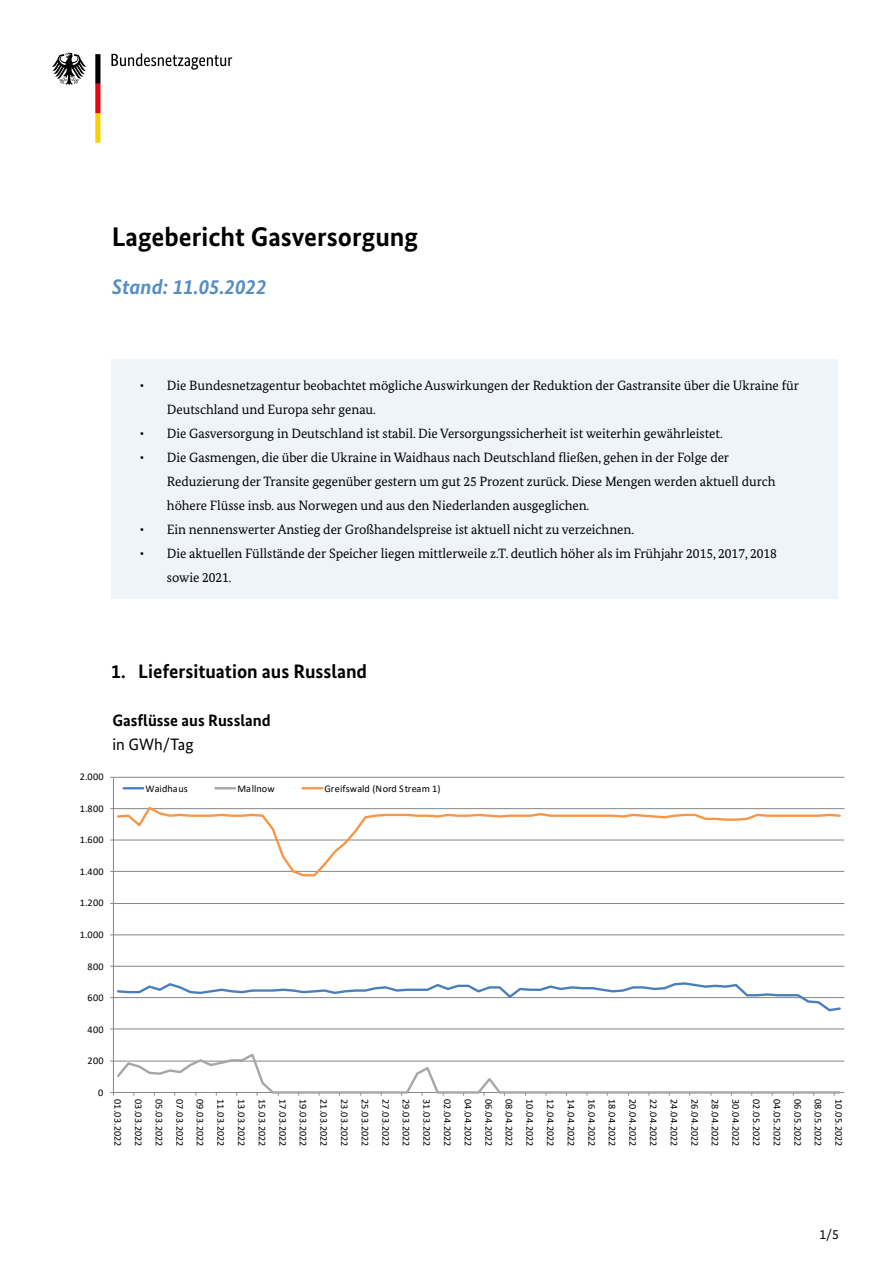
<style>
.page{position:relative;width:893px;height:1263px;background:#fff}
.page>*{position:absolute;margin:0;border:0;box-sizing:border-box;transform-origin:0 0}
.t1{font:700 27px "Bundes Sans";color:#000}
.t2{font:italic 700 21px "Bundes Sans";color:#578ec2}
.t3{font:700 19.5px "Bundes Sans";color:#000}
.t4{font:700 16.5px "Bundes Sans";color:#000}
.t5{font:16.5px "Bundes Sans";color:#000}
.t6{font:13.5px/24px "Bundes Serif";letter-spacing:-.005em;color:#000}
.t7{font:13.5px "Bundes Sans";color:#000}
.t8{font:10.2px "Calibri";letter-spacing:.03em;color:#000}
.t9{font:10.2px "Calibri";letter-spacing:.005em;color:#000}
</style>
<div class="page">
<div style="left:112px;top:359px;width:726px;height:239px;background:#eff3fa"></div>
<svg style="left:111px;top:53px;width:121px;height:17px"></svg>
<svg style="left:52px;top:53px;width:34px;height:32px"></svg>
<svg style="left:95px;top:54px;width:5px;height:89px"></svg>
<hr style="left:113px;top:1061px;width:731px;height:1px;background:#868686">
<hr style="left:113px;top:1028px;width:731px;height:1px;background:#868686">
<hr style="left:113px;top:997px;width:731px;height:1px;background:#868686">
<hr style="left:113px;top:966px;width:731px;height:1px;background:#868686">
<hr style="left:113px;top:934px;width:731px;height:1px;background:#868686">
<hr style="left:113px;top:903px;width:731px;height:1px;background:#868686">
<hr style="left:113px;top:871px;width:731px;height:1px;background:#868686">
<hr style="left:113px;top:840px;width:731px;height:1px;background:#868686">
<hr style="left:113px;top:808px;width:731px;height:1px;background:#868686">
<hr style="left:113px;top:777px;width:731px;height:1px;background:#868686">
<hr style="left:113px;top:777px;width:1px;height:315px;background:#868686">
<hr style="left:113px;top:1092px;width:731px;height:1px;background:#868686">
<svg style="left:110px;top:982px;width:732px;height:30px"></svg>
<svg style="left:110px;top:1053px;width:732px;height:42px"></svg>
<svg style="left:116px;top:806px;width:726px;height:71px"></svg>
<svg style="left:124px;top:787px;width:19px;height:2px"></svg>
<hr style="left:215px;top:787px;width:20px;height:2px;background:#a6a6a6">
<svg style="left:303px;top:787px;width:19px;height:2px"></svg>
<p class="t1" style="left:112px;top:220px;width:308px">Lagebericht Gasversorgung</p>
<p class="t2" style="left:112px;top:274px;width:156px">Stand: 11.05.2022</p>
<p class="t6" style="left:167px;top:373px;width:633px;text-indent:-27px">• Die Bundesnetzagentur beobachtet mögliche Auswirkungen der Reduktion der Gastransite über die Ukraine für<br>Deutschland und Europa sehr genau.</p>
<p class="t6" style="left:140px;top:421px;width:584px">• Die Gasversorgung in Deutschland ist stabil. Die Versorgungssicherheit ist weiterhin gewährleistet.</p>
<p class="t6" style="left:167px;top:445px;width:610px;text-indent:-27px">• Die Gasmengen, die über die Ukraine in Waidhaus nach Deutschland fließen, gehen in der Folge der<br>Reduzierung der Transite gegenüber gestern um gut 25 Prozent zurück. Diese Mengen werden aktuell durch höhere Flüsse insb. aus Norwegen und aus den Niederlanden ausgeglichen.</p>
<p class="t6" style="left:140px;top:517px;width:496px">• Ein nennenswerter Anstieg der Großhandelspreise ist aktuell nicht zu verzeichnen.</p>
<p class="t6" style="left:167px;top:541px;width:612px;text-indent:-27px">• Die aktuellen Füllstände der Speicher liegen mittlerweile z.T. deutlich höher als im Frühjahr 2015, 2017, 2018 sowie 2021.</p>
<p class="t8" style="left:80px;top:770px;width:26px">2.000</p>
<p class="t8" style="left:80px;top:801px;width:26px">1.800</p>
<p class="t3" style="left:111px;top:659px;width:257px">1. Liefersituation aus Russland</p>
<p class="t4" style="left:112px;top:710px;width:160px">Gasflüsse aus Russland</p>
<p class="t5" style="left:112px;top:734px;width:83px">in GWh/Tag</p>
<p class="t8" style="left:146px;top:781px;width:44px">Waidhaus</p>
<p class="t9" style="left:238px;top:781px;width:39px">Mallnow</p>
<p class="t9" style="left:325px;top:781px;width:118px">Greifswald (Nord Stream 1)</p>
<p class="t8" style="left:80px;top:833px;width:26px">1.600</p>
<p class="t8" style="left:80px;top:864px;width:26px">1.400</p>
<p class="t8" style="left:80px;top:896px;width:26px">1.200</p>
<p class="t8" style="left:80px;top:927px;width:26px">1.000</p>
<p class="t8" style="left:88px;top:959px;width:18px">800</p>
<p class="t8" style="left:88px;top:990px;width:18px">600</p>
<p class="t8" style="left:88px;top:1022px;width:18px">400</p>
<p class="t8" style="left:88px;top:1053px;width:18px">200</p>
<p class="t8" style="left:98px;top:1085px;width:7px">0</p>
<p class="t8" style="left:125px;top:1099px;width:49px;rotate:90deg">01.03.2022</p>
<p class="t8" style="left:146px;top:1099px;width:49px;rotate:90deg">03.03.2022</p>
<p class="t8" style="left:166px;top:1099px;width:49px;rotate:90deg">05.03.2022</p>
<p class="t8" style="left:187px;top:1099px;width:49px;rotate:90deg">07.03.2022</p>
<p class="t8" style="left:207px;top:1099px;width:49px;rotate:90deg">09.03.2022</p>
<p class="t8" style="left:228px;top:1099px;width:49px;rotate:90deg">11.03.2022</p>
<p class="t8" style="left:249px;top:1099px;width:49px;rotate:90deg">13.03.2022</p>
<p class="t8" style="left:269px;top:1099px;width:49px;rotate:90deg">15.03.2022</p>
<p class="t8" style="left:290px;top:1099px;width:49px;rotate:90deg">17.03.2022</p>
<p class="t8" style="left:310px;top:1099px;width:49px;rotate:90deg">19.03.2022</p>
<p class="t8" style="left:331px;top:1099px;width:49px;rotate:90deg">21.03.2022</p>
<p class="t8" style="left:352px;top:1099px;width:49px;rotate:90deg">23.03.2022</p>
<p class="t8" style="left:372px;top:1099px;width:49px;rotate:90deg">25.03.2022</p>
<p class="t8" style="left:393px;top:1099px;width:49px;rotate:90deg">27.03.2022</p>
<p class="t8" style="left:413px;top:1099px;width:49px;rotate:90deg">29.03.2022</p>
<p class="t8" style="left:434px;top:1099px;width:49px;rotate:90deg">31.03.2022</p>
<p class="t8" style="left:455px;top:1099px;width:49px;rotate:90deg">02.04.2022</p>
<p class="t8" style="left:475px;top:1099px;width:49px;rotate:90deg">04.04.2022</p>
<p class="t8" style="left:496px;top:1099px;width:49px;rotate:90deg">06.04.2022</p>
<p class="t8" style="left:516px;top:1099px;width:49px;rotate:90deg">08.04.2022</p>
<p class="t8" style="left:537px;top:1099px;width:49px;rotate:90deg">10.04.2022</p>
<p class="t8" style="left:558px;top:1099px;width:49px;rotate:90deg">12.04.2022</p>
<p class="t8" style="left:578px;top:1099px;width:49px;rotate:90deg">14.04.2022</p>
<p class="t8" style="left:599px;top:1099px;width:49px;rotate:90deg">16.04.2022</p>
<p class="t8" style="left:619px;top:1099px;width:49px;rotate:90deg">18.04.2022</p>
<p class="t8" style="left:640px;top:1099px;width:49px;rotate:90deg">20.04.2022</p>
<p class="t8" style="left:661px;top:1099px;width:49px;rotate:90deg">22.04.2022</p>
<p class="t8" style="left:681px;top:1099px;width:49px;rotate:90deg">24.04.2022</p>
<p class="t8" style="left:702px;top:1099px;width:49px;rotate:90deg">26.04.2022</p>
<p class="t8" style="left:722px;top:1099px;width:49px;rotate:90deg">28.04.2022</p>
<p class="t8" style="left:743px;top:1099px;width:49px;rotate:90deg">30.04.2022</p>
<p class="t8" style="left:764px;top:1099px;width:49px;rotate:90deg">02.05.2022</p>
<p class="t8" style="left:784px;top:1099px;width:49px;rotate:90deg">04.05.2022</p>
<p class="t8" style="left:805px;top:1099px;width:49px;rotate:90deg">06.05.2022</p>
<p class="t8" style="left:825px;top:1099px;width:49px;rotate:90deg">08.05.2022</p>
<p class="t8" style="left:846px;top:1099px;width:49px;rotate:90deg">10.05.2022</p>
<p class="t7" style="left:819px;top:1226px;width:21px">1/5</p>
</div>
